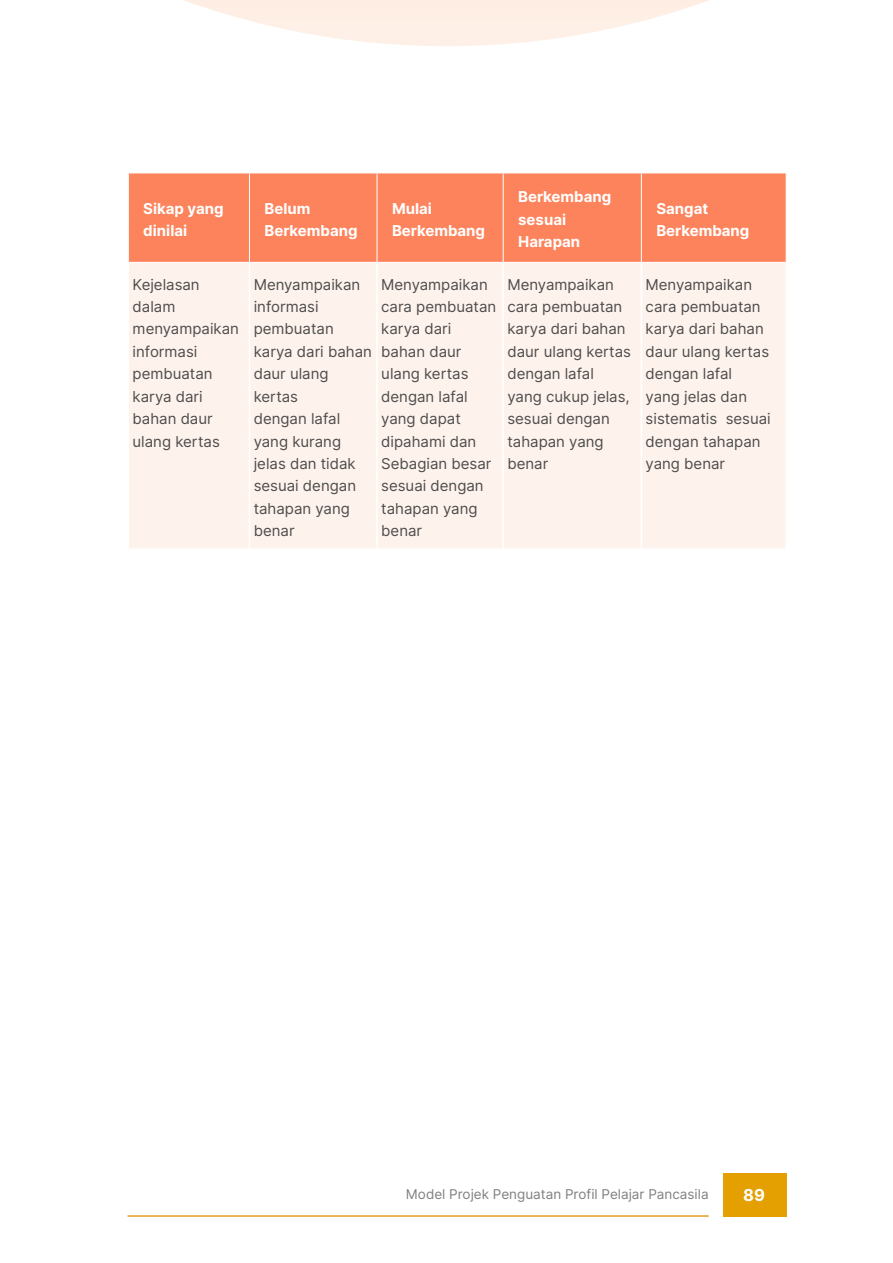
<style>
.page{position:relative;width:893px;height:1263px;background:#fff}
.page>*{position:absolute;margin:0;border:0;box-sizing:border-box;transform-origin:0 0}
.t1{font:700 16.5px "Inter";color:#fff}
.t2{font:15px/22.5px "Inter";color:#4d4d4d}
.Judul{font:700 15px/22.5px "Inter";color:#fff}
.t3{font:13.5px "Inter";color:#808080}
</style>
<div class="page">
<div style="left:723px;top:1173px;width:64px;height:44px;background:#e49f00"></div>
<hr style="left:128px;top:1215px;width:581px;height:2px;background:#e29e23">
<svg style="left:184px;top:0;width:525px;height:46px"></svg>
<div style="left:129px;top:174px;width:657px;height:88px;background:#fc835c"></div>
<div style="left:129px;top:263px;width:656px;height:285px;background:#fef2ec"></div>
<hr style="left:249px;top:173px;width:1px;height:89px;background:#fff">
<hr style="left:377px;top:173px;width:1px;height:89px;background:#fff">
<hr style="left:503px;top:173px;width:1px;height:89px;background:#fff">
<hr style="left:641px;top:173px;width:1px;height:89px;background:#fff">
<hr style="left:249px;top:263px;width:1px;height:285px;background:#fff">
<hr style="left:376px;top:263px;width:2px;height:285px;background:#fff">
<hr style="left:502px;top:263px;width:2px;height:285px;background:#fff">
<hr style="left:641px;top:263px;width:1px;height:285px;background:#fff">
<p class="Judul" style="left:143px;top:196px;width:82px">Sikap yang dinilai</p>
<p class="Judul" style="left:264px;top:196px;width:47px">Belum</p>
<p class="Judul" style="left:264px;top:219px;width:95px">Berkembang</p>
<p class="Judul" style="left:392px;top:196px;width:41px">Mulai</p>
<p class="Judul" style="left:392px;top:219px;width:95px">Berkembang</p>
<p class="t2" style="left:133px;top:273px;width:69px">Kejelasan</p>
<p class="t2" style="left:133px;top:295px;width:44px">dalam</p>
<p class="t2" style="left:133px;top:317px;width:108px">menyampaikan</p>
<p class="t2" style="left:133px;top:340px;width:89px">informasi pembuatan karya dari bahan daur ulang kertas</p>
<p class="t2" style="left:254px;top:273px;width:120px">Menyampaikan informasi pembuatan karya dari bahan daur ulang kertas</p>
<p class="t2" style="left:254px;top:407px;width:104px">dengan lafal yang kurang jelas dan tidak sesuai dengan tahapan yang benar</p>
<p class="t2" style="left:381px;top:273px;width:108px">Menyampaikan</p>
<p class="t2" style="left:381px;top:295px;width:116px">cara pembuatan</p>
<p class="t2" style="left:381px;top:317px;width:89px">karya dari bahan daur ulang kertas</p>
<p class="t2" style="left:381px;top:385px;width:112px">dengan lafal yang dapat dipahami dan<br>Sebagian besar sesuai dengan tahapan yang benar</p>
<p class="Judul" style="left:518px;top:185px;width:95px">Berkembang sesuai<br>Harapan</p>
<p class="Judul" style="left:656px;top:196px;width:53px">Sangat</p>
<p class="Judul" style="left:656px;top:219px;width:95px">Berkembang</p>
<p class="t2" style="left:507px;top:273px;width:108px">Menyampaikan</p>
<p class="t2" style="left:507px;top:295px;width:116px">cara pembuatan</p>
<p class="t2" style="left:507px;top:317px;width:125px">karya dari bahan daur ulang kertas</p>
<p class="t2" style="left:507px;top:362px;width:124px">dengan lafal yang cukup jelas, sesuai dengan tahapan yang benar</p>
<p class="t2" style="left:646px;top:273px;width:117px">Menyampaikan cara pembuatan</p>
<p class="t2" style="left:646px;top:317px;width:125px">karya dari bahan daur ulang kertas</p>
<p class="t2" style="left:646px;top:362px;width:127px">dengan lafal<br>yang jelas dan sistematis sesuai dengan tahapan yang benar</p>
<p class="t3" style="left:406px;top:1184px;width:304px">Model Projek Penguatan Profil Pelajar Pancasila</p>
<p class="t1" style="left:743px;top:1183px;width:23px">89</p>
</div>
